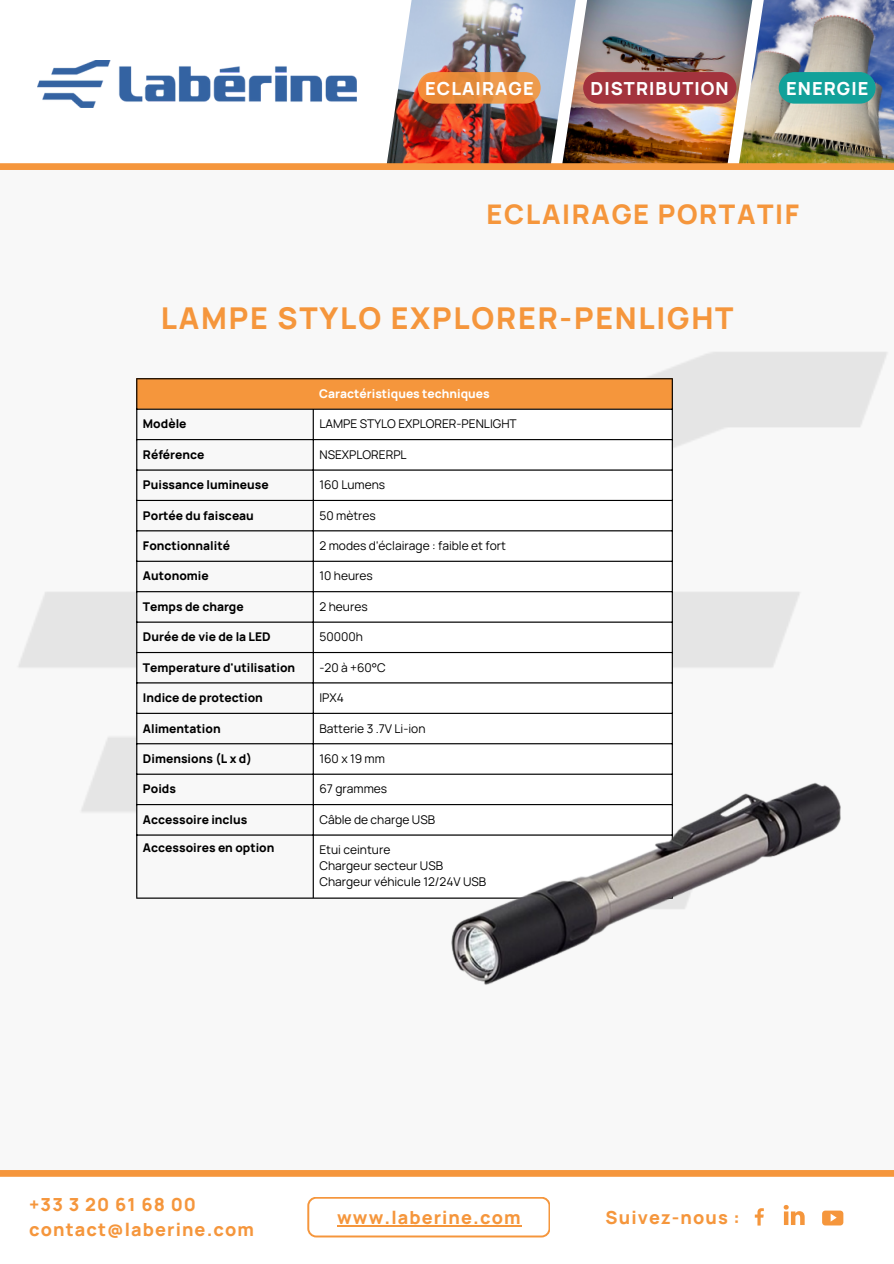
<style>
.page{position:relative;width:894px;height:1264px;background:#fff}
.page>*{position:absolute;margin:0;border:0;box-sizing:border-box;transform-origin:0 0}
.t1{font:800 30px "Manrope";letter-spacing:.06em;color:#f5963c}
.t2{font:800 27px "Manrope";letter-spacing:.06em;color:#f5963c}
.t3{font:800 18px "Manrope";letter-spacing:.06em;color:#f5963c}
.t4{font:800 18px "Manrope";letter-spacing:.06em;color:#fff}
.t5{font:12px "Manrope";color:#000}
.t6{font:800 12px "Manrope";color:#000}
.t7{font:800 12px "Manrope";color:#fff}
</style>
<div class="page">
<div style="left:0;top:1169px;width:893px;height:7px;background:#f5963c"></div>
<img style="left:387px;top:0;width:170px;height:163px">
<img style="left:557px;top:0;width:172px;height:163px">
<img style="left:729px;top:0;width:164px;height:163px">
<svg style="left:307px;top:1197px;width:243px;height:40px"></svg>
<hr style="left:337px;top:1224px;width:184px;height:2px;background:#f5963c">
<svg style="left:754px;top:1205px;width:90px;height:21px"></svg>
<div style="left:0;top:167px;width:893px;height:1003px;background:#f8f8f8"></div>
<img style="left:18px;top:352px;width:869px;height:547px">
<div style="left:0;top:163px;width:893px;height:7px;background:#f5963c"></div>
<img style="left:37px;top:61px;width:319px;height:47px">
<div style="left:136px;top:378px;width:536px;height:31px;background:#f5963c"></div>
<svg style="left:137px;top:410px;width:175px;height:487px"></svg>
<svg style="left:314px;top:410px;width:357px;height:487px"></svg>
<hr style="left:136px;top:379px;width:1px;height:518px;background:#000">
<hr style="left:312px;top:410px;width:2px;height:487px;background:#000">
<hr style="left:671px;top:379px;width:1px;height:518px;background:#000">
<hr style="left:136px;top:378px;width:536px;height:1px;background:#000">
<hr style="left:136px;top:408px;width:536px;height:2px;background:#000">
<hr style="left:136px;top:439px;width:536px;height:1px;background:#000">
<hr style="left:136px;top:469px;width:536px;height:1px;background:#000">
<hr style="left:136px;top:500px;width:536px;height:1px;background:#000">
<hr style="left:136px;top:530px;width:536px;height:1px;background:#000">
<hr style="left:136px;top:560px;width:536px;height:2px;background:#000">
<hr style="left:136px;top:591px;width:536px;height:1px;background:#000">
<hr style="left:136px;top:621px;width:536px;height:1px;background:#000">
<hr style="left:136px;top:652px;width:536px;height:1px;background:#000">
<hr style="left:136px;top:682px;width:536px;height:1px;background:#000">
<hr style="left:136px;top:712px;width:536px;height:2px;background:#000">
<hr style="left:136px;top:743px;width:536px;height:1px;background:#000">
<hr style="left:136px;top:773px;width:536px;height:1px;background:#000">
<hr style="left:136px;top:804px;width:536px;height:1px;background:#000">
<hr style="left:136px;top:834px;width:536px;height:1px;background:#000">
<hr style="left:136px;top:897px;width:536px;height:1px;background:#000">
<img style="left:409px;top:559px;width:465px;height:618px">
<div style="left:418px;top:72px;width:122px;height:32px;background:#f5963c;border-radius:16px;opacity:.89"></div>
<div style="left:778px;top:72px;width:97px;height:32px;background:#12a19a;border-radius:16px"></div>
<div style="left:583px;top:72px;width:153px;height:32px;background:#a3333d;border-radius:16px"></div>
<p class="t4" style="left:425px;top:75px;width:110px">ECLAIRAGE</p>
<p class="t4" style="left:590px;top:75px;width:140px">DISTRIBUTION</p>
<p class="t4" style="left:785px;top:75px;width:84px">ENERGIE</p>
<p class="t2" style="left:486px;top:196px;width:314px">ECLAIRAGE PORTATIF</p>
<p class="t1" style="left:161px;top:297px;width:574px">LAMPE STYLO EXPLORER-PENLIGHT</p>
<p class="t7" style="left:319px;top:385px;width:172px">Caractéristiques techniques</p>
<p class="t6" style="left:143px;top:415px;width:45px">Modèle</p>
<p class="t5" style="left:319px;top:415px;width:199px">LAMPE STYLO EXPLORER-PENLIGHT</p>
<p class="t6" style="left:143px;top:446px;width:63px">Référence</p>
<p class="t5" style="left:319px;top:446px;width:89px">NSEXPLORERPL</p>
<p class="t6" style="left:143px;top:476px;width:127px">Puissance lumineuse</p>
<p class="t5" style="left:319px;top:476px;width:67px">160 Lumens</p>
<p class="t6" style="left:143px;top:507px;width:112px">Portée du faisceau</p>
<p class="t5" style="left:319px;top:507px;width:58px">50 mètres</p>
<p class="t6" style="left:143px;top:537px;width:88px">Fonctionnalité</p>
<p class="t5" style="left:319px;top:537px;width:188px">2 modes d'éclairage : faible et fort</p>
<p class="t6" style="left:143px;top:567px;width:67px">Autonomie</p>
<p class="t5" style="left:319px;top:567px;width:55px">10 heures</p>
<p class="t6" style="left:143px;top:598px;width:102px">Temps de charge</p>
<p class="t5" style="left:319px;top:598px;width:50px">2 heures</p>
<p class="t6" style="left:143px;top:628px;width:129px">Durée de vie de la LED</p>
<p class="t5" style="left:319px;top:628px;width:45px">50000h</p>
<p class="t6" style="left:143px;top:659px;width:154px">Temperature d'utilisation</p>
<p class="t5" style="left:319px;top:659px;width:68px">-20 à +60°C</p>
<p class="t6" style="left:143px;top:689px;width:121px">Indice de protection</p>
<p class="t5" style="left:319px;top:689px;width:26px">IPX4</p>
<p class="t6" style="left:143px;top:719px;width:79px">Alimentation</p>
<p class="t5" style="left:319px;top:719px;width:108px">Batterie 3 .7V Li-ion</p>
<p class="t6" style="left:143px;top:750px;width:110px">Dimensions (L x d)</p>
<p class="t5" style="left:319px;top:750px;width:67px">160 x 19 mm</p>
<p class="t6" style="left:143px;top:780px;width:34px">Poids</p>
<p class="t5" style="left:319px;top:780px;width:69px">67 grammes</p>
<p class="t6" style="left:143px;top:811px;width:106px">Accessoire inclus</p>
<p class="t5" style="left:319px;top:811px;width:117px">Câble de charge USB</p>
<p class="t6" style="left:143px;top:839px;width:133px">Accessoires en option</p>
<p class="t5" style="left:319px;top:841px;width:72px">Etui ceinture</p>
<p class="t5" style="left:319px;top:857px;width:125px">Chargeur secteur USB</p>
<p class="t5" style="left:319px;top:873px;width:168px">Chargeur véhicule 12/24V USB</p>
<p class="t3" style="left:29px;top:1192px;width:168px">+33 3 20 61 68 00</p>
<p class="t3" style="left:29px;top:1216px;width:226px">contact@laberine.com</p>
<p class="t3" style="left:337px;top:1204px;width:185px">www.laberine.com</p>
<p class="t3" style="left:605px;top:1204px;width:136px">Suivez-nous :</p>
</div>
